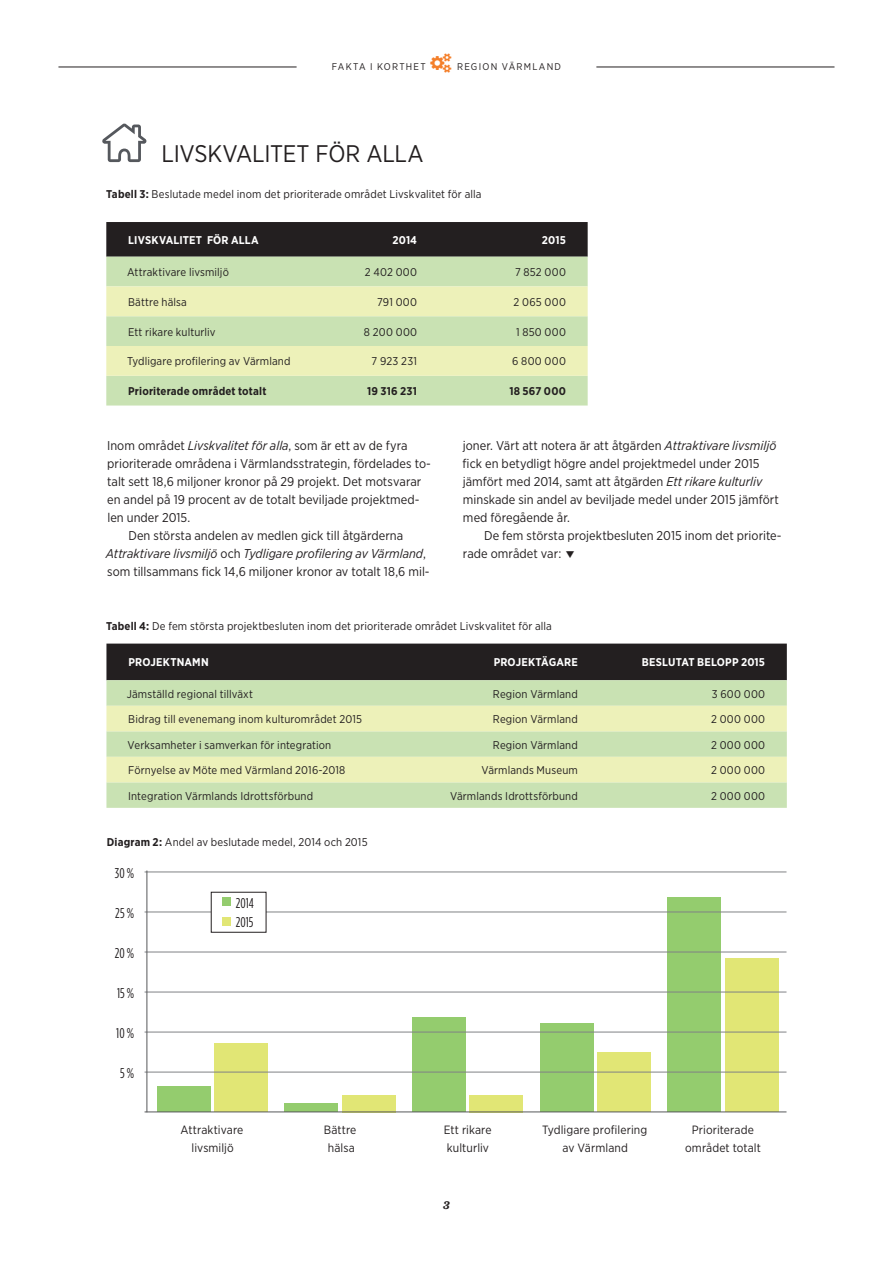
<style>
.page{position:relative;width:893px;height:1263px;background:#fff}
.page>*{position:absolute;margin:0;border:0;box-sizing:border-box;transform-origin:0 0}
.t1{font:24px "Gotham Narrow";letter-spacing:-.01em;color:#231f20}
.t2{font:14.1px/20px "Gotham Condensed";color:#231f20}
.t3{font:12.75px/18px "Gotham Narrow";letter-spacing:.005em;color:#231f20}
.t4{font:italic 12.75px "Gotham Narrow";color:#231f20}
.t5{font:12px/18px "Gotham Narrow";letter-spacing:.005em;color:#231f20;text-align:center}
.t6{font:italic 700 12px "Sentinel";color:#231f20}
.t7{font:11.25px "Gotham Narrow";letter-spacing:.01em;color:#231f20}
.t8{font:700 11.25px "Gotham Narrow";letter-spacing:.015em;color:#fff}
.t9{font:700 11.25px "Gotham Narrow";letter-spacing:.015em;color:#231f20}
.t10{font:9.75px "Gotham Narrow";letter-spacing:.13em;color:#231f20}
.s1{font-weight:700}
.s2{font-style:italic}
.s3{font-style:normal}
</style>
<div class="page">
<hr style="left:596px;top:67px;width:238px;height:1px;background:#231f20">
<hr style="left:58px;top:67px;width:239px;height:1px;background:#231f20">
<div style="left:412px;top:1017px;width:54px;height:95px;background:#94cc6e"></div>
<div style="left:157px;top:1086px;width:53px;height:26px;background:#94cc6e"></div>
<div style="left:285px;top:1103px;width:53px;height:9px;background:#94cc6e"></div>
<div style="left:540px;top:1023px;width:53px;height:89px;background:#94cc6e"></div>
<div style="left:668px;top:897px;width:53px;height:215px;background:#94cc6e"></div>
<div style="left:470px;top:1095px;width:53px;height:17px;background:#e1e675"></div>
<div style="left:215px;top:1044px;width:53px;height:68px;background:#e1e675"></div>
<div style="left:342px;top:1095px;width:53px;height:17px;background:#e1e675"></div>
<div style="left:597px;top:1052px;width:54px;height:60px;background:#e1e675"></div>
<div style="left:725px;top:958px;width:53px;height:154px;background:#e1e675"></div>
<hr style="left:145px;top:1072px;width:641px;height:1px;background:#808285">
<hr style="left:145px;top:1032px;width:641px;height:1px;background:#808285">
<hr style="left:145px;top:992px;width:641px;height:1px;background:#808285">
<hr style="left:145px;top:952px;width:641px;height:1px;background:#808285">
<hr style="left:145px;top:912px;width:641px;height:1px;background:#808285">
<hr style="left:145px;top:872px;width:641px;height:1px;background:#808285">
<div style="left:106px;top:222px;width:482px;height:35px;background:#231f20"></div>
<div style="left:106px;top:257px;width:482px;height:148px;background:#c9e2b3"></div>
<svg style="left:106px;top:286px;width:482px;height:90px;background:#e1ecb7"></svg>
<div style="left:106px;top:644px;width:681px;height:36px;background:#231f20"></div>
<svg style="left:106px;top:680px;width:681px;height:128px;background:#c9e2b3"></svg>
<svg style="left:106px;top:706px;width:681px;height:76px;background:#e1ecb7"></svg>
<hr style="left:147px;top:870px;width:1px;height:242px;background:#57585a">
<hr style="left:145px;top:1111px;width:641px;height:1px;background:#57585a">
<svg style="left:102px;top:124px;width:44px;height:38px"></svg>
<div style="left:211px;top:892px;width:55px;height:40px;background:#fff"></div>
<div style="left:211px;top:892px;width:55px;height:40px;border:1px solid #231f20"></div>
<div style="left:222px;top:898px;width:8px;height:8px;background:#94cc6e"></div>
<div style="left:222px;top:917px;width:8px;height:9px;background:#e1e675"></div>
<p class="t10" style="left:332px;top:60px;width:95px">FAKTA I KORTHET</p>
<p class="t10" style="left:457px;top:60px;width:106px">REGION VÄRMLAND</p>
<h1 class="t1" style="left:162px;top:139px;width:264px">LIVSKVALITET FÖR ALLA</h1>
<p class="t7" style="left:106px;top:187px;width:377px"><span class="s1">Tabell 3:</span> Beslutade medel inom det prioriterade området Livskvalitet för alla</p>
<p class="t8" style="left:128px;top:233px;width:132px">LIVSKVALITET FÖR ALLA</p>
<p class="t8" style="left:392px;top:233px;width:26px">2014</p>
<p class="t8" style="left:542px;top:233px;width:26px">2015</p>
<p class="t7" style="left:127px;top:265px;width:103px">Attraktivare livsmiljö</p>
<p class="t7" style="left:365px;top:265px;width:54px">2 402 000</p>
<p class="t7" style="left:515px;top:265px;width:52px">7 852 000</p>
<p class="t7" style="left:128px;top:295px;width:60px">Bättre hälsa</p>
<p class="t7" style="left:377px;top:295px;width:41px">791 000</p>
<p class="t7" style="left:514px;top:295px;width:54px">2 065 000</p>
<p class="t7" style="left:128px;top:325px;width:89px">Ett rikare kulturliv</p>
<p class="t7" style="left:364px;top:325px;width:55px">8 200 000</p>
<p class="t7" style="left:516px;top:325px;width:51px">1 850 000</p>
<p class="t7" style="left:127px;top:354px;width:165px">Tydligare profilering av Värmland</p>
<p class="t7" style="left:371px;top:354px;width:47px">7 923 231</p>
<p class="t7" style="left:512px;top:354px;width:55px">6 800 000</p>
<p class="t9" style="left:128px;top:384px;width:140px">Prioriterade området totalt</p>
<p class="t9" style="left:367px;top:384px;width:51px">19 316 231</p>
<p class="t9" style="left:509px;top:384px;width:58px">18 567 000</p>
<p class="t3" style="left:107px;top:436px;width:302px">Inom området <span class="s2">Livskvalitet för alla</span>, som är ett av de fyra</p>
<p class="t3" style="left:107px;top:454px;width:325px">prioriterade områdena i Värmlandsstrategin, fördelades to-</p>
<p class="t3" style="left:107px;top:472px;width:316px">talt sett 18,6 miljoner kronor på 29 projekt. Det motsvarar</p>
<p class="t3" style="left:107px;top:490px;width:314px">en andel på 19 procent av de totalt beviljade projektmed-</p>
<p class="t3" style="left:107px;top:508px;width:85px">len under 2015.</p>
<p class="t3" style="left:128px;top:526px;width:276px">Den största andelen av medlen gick till åtgärderna</p>
<p class="t4" style="left:106px;top:546px;width:322px">Attraktivare livsmiljö <span class="s3">och</span> Tydligare profilering av Värmland<span class="s3">,</span></p>
<p class="t3" style="left:107px;top:562px;width:324px">som tillsammans fick 14,6 miljoner kronor av totalt 18,6 mil-</p>
<p class="t3" style="left:463px;top:436px;width:318px">joner. Värt att notera är att åtgärden <span class="s2">Attraktivare livsmiljö </span>fick en betydligt högre andel projektmedel under 2015 jämfört med 2014, samt att åtgärden <span class="s2">Ett rikare kulturliv </span>minskade sin andel av beviljade medel under 2015 jämfört med föregående år.</p>
<p class="t3" style="left:463px;top:526px;width:320px;text-indent:21px">De fem största projektbesluten 2015 inom det priorite&shy;rade området var:</p>
<p class="t7" style="left:106px;top:619px;width:447px"><span class="s1">Tabell 4:</span> De fem största projektbesluten inom det prioriterade området Livskvalitet för alla</p>
<p class="t8" style="left:128px;top:655px;width:82px">PROJEKTNAMN</p>
<p class="t8" style="left:494px;top:655px;width:86px">PROJEKTÄGARE</p>
<p class="t8" style="left:642px;top:655px;width:125px">BESLUTAT BELOPP 2015</p>
<p class="t7" style="left:127px;top:687px;width:128px">Jämställd regional tillväxt</p>
<p class="t7" style="left:493px;top:687px;width:86px">Region Värmland</p>
<p class="t7" style="left:712px;top:687px;width:55px">3 600 000</p>
<p class="t7" style="left:128px;top:712px;width:235px">Bidrag till evenemang inom kulturområdet 2015</p>
<p class="t7" style="left:493px;top:712px;width:86px">Region Värmland</p>
<p class="t7" style="left:711px;top:712px;width:56px">2 000 000</p>
<p class="t7" style="left:128px;top:738px;width:205px">Verksamheter i samverkan för integration</p>
<p class="t7" style="left:493px;top:738px;width:86px">Region Värmland</p>
<p class="t7" style="left:711px;top:738px;width:56px">2 000 000</p>
<p class="t7" style="left:128px;top:763px;width:218px">Förnyelse av Möte med Värmland 2016-2018</p>
<p class="t7" style="left:481px;top:763px;width:98px">Värmlands Museum</p>
<p class="t7" style="left:711px;top:763px;width:56px">2 000 000</p>
<p class="t7" style="left:128px;top:789px;width:186px">Integration Värmlands Idrottsförbund</p>
<p class="t7" style="left:450px;top:789px;width:129px">Värmlands Idrottsförbund</p>
<p class="t7" style="left:711px;top:789px;width:56px">2 000 000</p>
<p class="t7" style="left:107px;top:835px;width:262px"><span class="s1">Diagram 2:</span> Andel av beslutade medel, 2014 och 2015</p>
<p class="t2" style="left:115px;top:863px;width:21px">30 %</p>
<p class="t2" style="left:115px;top:903px;width:20px">25 %</p>
<p class="t2" style="left:115px;top:943px;width:21px">20 %</p>
<p class="t2" style="left:117px;top:983px;width:19px">15 %</p>
<p class="t2" style="left:116px;top:1023px;width:19px">10 %</p>
<p class="t2" style="left:120px;top:1063px;width:16px">5 %</p>
<p class="t2" style="left:236px;top:892px;width:20px">2014<br>2015</p>
<p class="t5" style="left:181px;top:1121px;width:64px">Attraktivare livsmiljö</p>
<p class="t5" style="left:324px;top:1121px;width:34px">Bättre hälsa</p>
<p class="t5" style="left:444px;top:1121px;width:49px;text-align:left">Ett rikare kulturliv</p>
<p class="t5" style="left:542px;top:1121px;width:107px">Tydligare profilering av Värmland</p>
<p class="t5" style="left:685px;top:1121px;width:77px">Prioriterade området totalt</p>
<p class="t6" style="left:443px;top:1195px;width:8px">3</p>
</div>
